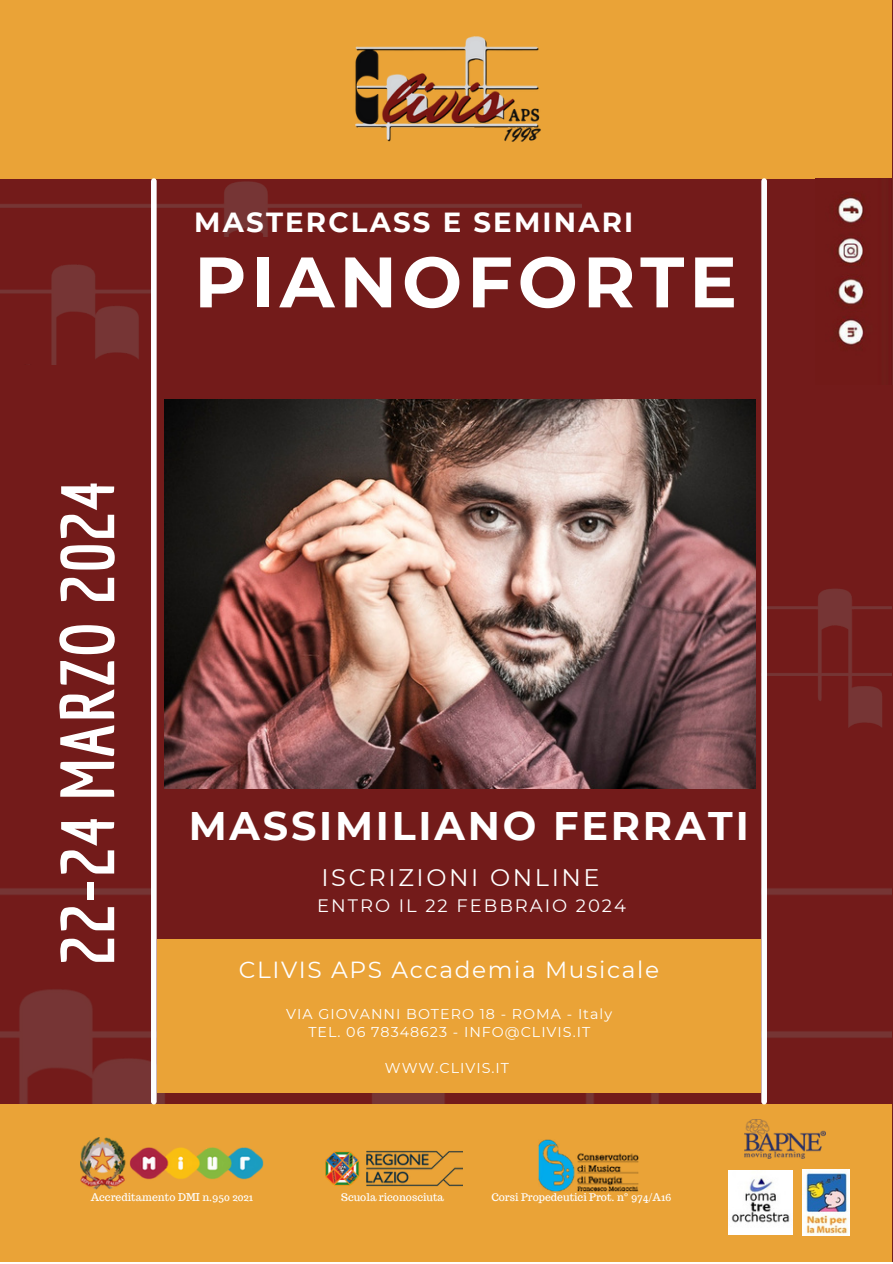
<style>
.page{position:relative;width:893px;height:1264px;background:#fff}
.page>*{position:absolute;margin:0;border:0;box-sizing:border-box;transform-origin:0 0}
.t1{font:700 74.85px "Economica";letter-spacing:.01em;color:#fff}
.t2{font:700 71.25px "Montserrat";letter-spacing:.07em;color:#fff}
.t3{font:700 39.75px "Montserrat";letter-spacing:.07em;color:#fff}
.t4{font:700 27.6px "Montserrat";letter-spacing:.08em;color:#fff}
.t5{font:24px "Montserrat";letter-spacing:.11em;color:#fff}
.t6{font:23.25px "Montserrat";letter-spacing:.07em;color:#fff}
.t7{font:18px "Montserrat";letter-spacing:.11em;color:#fff}
.t8{font:14.25px/18px "Montserrat";letter-spacing:.07em;color:#fff;text-align:center}
.t9{font:10.5px "Trocchi";color:#fff}
</style>
<div class="page">
<div style="left:0;top:0;width:892px;height:1261px;background:#731b1a"></div>
<img style="left:0;top:846px;width:891px;height:258px">
<img style="left:0;top:179px;width:581px;height:185px">
<img style="left:766px;top:586px;width:125px;height:144px">
<div style="left:0;top:0;width:891px;height:179px;background:#eaa337"></div>
<div style="left:0;top:1104px;width:891px;height:157px;background:#eaa337"></div>
<img style="left:355px;top:36px;width:186px;height:106px">
<img style="left:80px;top:1137px;width:183px;height:53px">
<img style="left:538px;top:1139px;width:100px;height:51px">
<img style="left:325px;top:1150px;width:137px;height:37px">
<img style="left:744px;top:1119px;width:81px;height:39px">
<img style="left:728px;top:1170px;width:64px;height:64px">
<img style="left:802px;top:1169px;width:47px;height:66px">
<img style="left:835px;top:194px;width:29px;height:155px">
<div style="left:151px;top:237px;width:609px;height:726px;background:#731b1a"></div>
<div style="left:761px;top:181px;width:5px;height:920px;background:#fdfeff"></div>
<div style="left:151px;top:181px;width:6px;height:920px;background:#fdfeff"></div>
<div style="left:158px;top:938px;width:603px;height:155px;background:#eaa337"></div>
<img style="left:165px;top:399px;width:590px;height:389px">
<p class="t1" style="left:43px;top:966px;width:487px;rotate:-90deg">22-24 MARZO 2024</p>
<p class="t4" style="left:194px;top:205px;width:440px">MASTERCLASS E SEMINARI</p>
<p class="t2" style="left:194px;top:238px;width:544px">PIANOFORTE</p>
<p class="t3" style="left:189px;top:801px;width:561px">MASSIMILIANO FERRATI</p>
<p class="t5" style="left:321px;top:863px;width:280px">ISCRIZIONI ONLINE</p>
<p class="t7" style="left:317px;top:894px;width:310px">ENTRO IL 22 FEBBRAIO 2024</p>
<p class="t6" style="left:239px;top:955px;width:422px">CLIVIS APS Accademia Musicale</p>
<p class="t8" style="left:286px;top:1004px;width:327px">VIA GIOVANNI BOTERO 18 - ROMA - Italy<br>TEL. 06 78348623 - INFO@CLIVIS.IT</p>
<p class="t8" style="left:385px;top:1058px;width:126px">WWW.CLIVIS.IT</p>
<p class="t9" style="left:91px;top:1190px;width:164px">Accreditamento DMI n.950 2021</p>
<p class="t9" style="left:341px;top:1190px;width:104px">Scuola riconosciuta</p>
<p class="t9" style="left:491px;top:1190px;width:182px">Corsi Propedeutici Prot. n° 974/A16</p>
</div>
